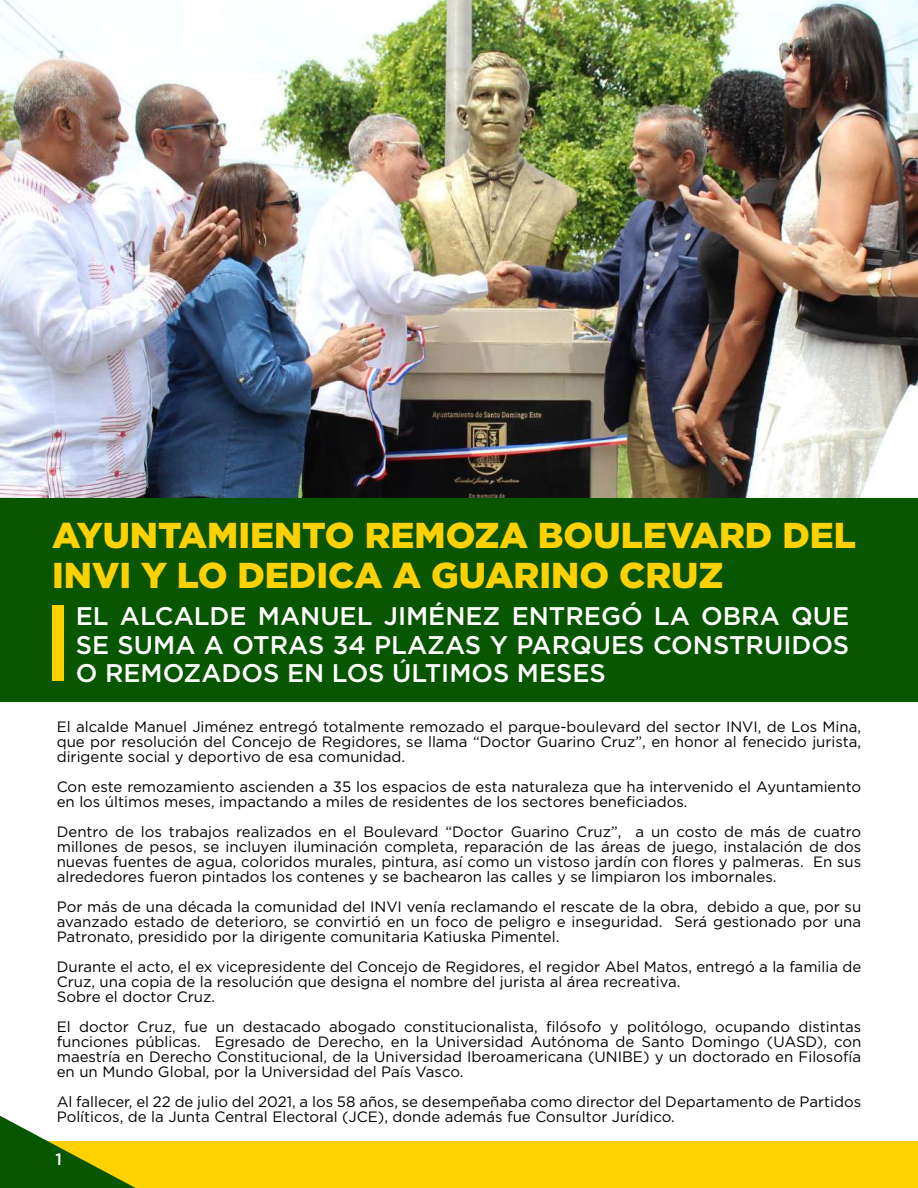
<style>
.page{position:relative;width:918px;height:1188px;background:#fff}
.page>*{position:absolute;margin:0;border:0;box-sizing:border-box;transform-origin:0 0}
.t1{font:900 36px/39.9px "Gotham";color:#ffd100}
.t2{font:500 25.5px/28.5px "Gotham";color:#fff;text-align:justify}
.t3{font:500 16.5px "Gotham";color:#fff}
.t4{font:15px/15px "Gotham";color:#000;text-align:justify}
</style>
<div class="page">
<img style="left:0;top:0;width:918px;height:498px">
<div style="left:0;top:498px;width:918px;height:204px;background:#085600"></div>
<div style="left:52px;top:605px;width:11px;height:76px;background:#ffd100"></div>
<div style="left:0;top:1141px;width:918px;height:47px;background:#ffd100"></div>
<svg style="left:0;top:1116px;width:136px;height:72px"></svg>
<h1 class="t1" style="left:52px;top:515px;width:805px">AYUNTAMIENTO REMOZA BOULEVARD DEL<br>INVI Y LO DEDICA A GUARINO CRUZ</h1>
<h2 class="t2" style="left:76px;top:602px;width:775px">EL ALCALDE MANUEL JIMÉNEZ ENTREGÓ LA OBRA QUE SE SUMA A OTRAS 34 PLAZAS Y PARQUES CONSTRUIDOS O REMOZADOS EN LOS ÚLTIMOS MESES</h2>
<p class="t4" style="left:57px;top:719px;width:806px">El alcalde Manuel Jiménez entregó totalmente remozado el parque-boulevard del sector INVI, de Los Mina, que por resolución del Concejo de Regidores, se llama “Doctor Guarino Cruz”, en honor al fenecido jurista, dirigente social y deportivo de esa comunidad.</p>
<p class="t4" style="left:57px;top:779px;width:806px">Con este remozamiento ascienden a 35 los espacios de esta naturaleza que ha intervenido el Ayuntamiento en los últimos meses, impactando a miles de residentes de los sectores beneficiados.</p>
<p class="t4" style="left:57px;top:824px;width:806px">Dentro de los trabajos realizados en el Boulevard “Doctor Guarino Cruz”, a un costo de más de cuatro millones de pesos, se incluyen iluminación completa, reparación de las áreas de juego, instalación de dos nuevas fuentes de agua, coloridos murales, pintura, así como un vistoso jardín con flores y palmeras. En sus alrededores fueron pintados los contenes y se bachearon las calles y se limpiaron los imbornales.</p>
<p class="t4" style="left:57px;top:899px;width:806px">Por más de una década la comunidad del INVI venía reclamando el rescate de la obra, debido a que, por su avanzado estado de deterioro, se convirtió en un foco de peligro e inseguridad. Será gestionado por una Patronato, presidido por la dirigente comunitaria Katiuska Pimentel.</p>
<p class="t4" style="left:57px;top:959px;width:806px;text-align:left">Durante el acto, el ex vicepresidente del Concejo de Regidores, el regidor Abel Matos, entregó a la familia de<br>Cruz, una copia de la resolución que designa el nombre del jurista al área recreativa.<br>Sobre el doctor Cruz.</p>
<p class="t4" style="left:57px;top:1019px;width:806px">El doctor Cruz, fue un destacado abogado constitucionalista, filósofo y politólogo, ocupando distintas funciones públicas. Egresado de Derecho, en la Universidad Autónoma de Santo Domingo (UASD), con maestría en Derecho Constitucional, de la Universidad Iberoamericana (UNIBE) y un doctorado en Filosofía en un Mundo Global, por la Universidad del País Vasco.</p>
<p class="t4" style="left:57px;top:1094px;width:806px">Al fallecer, el 22 de julio del 2021, a los 58 años, se desempeñaba como director del Departamento de Partidos<br>Políticos, de la Junta Central Electoral (JCE), donde además fue Consultor Jurídico.</p>
<p class="t3" style="left:56px;top:1148px;width:8px">1</p>
</div>
